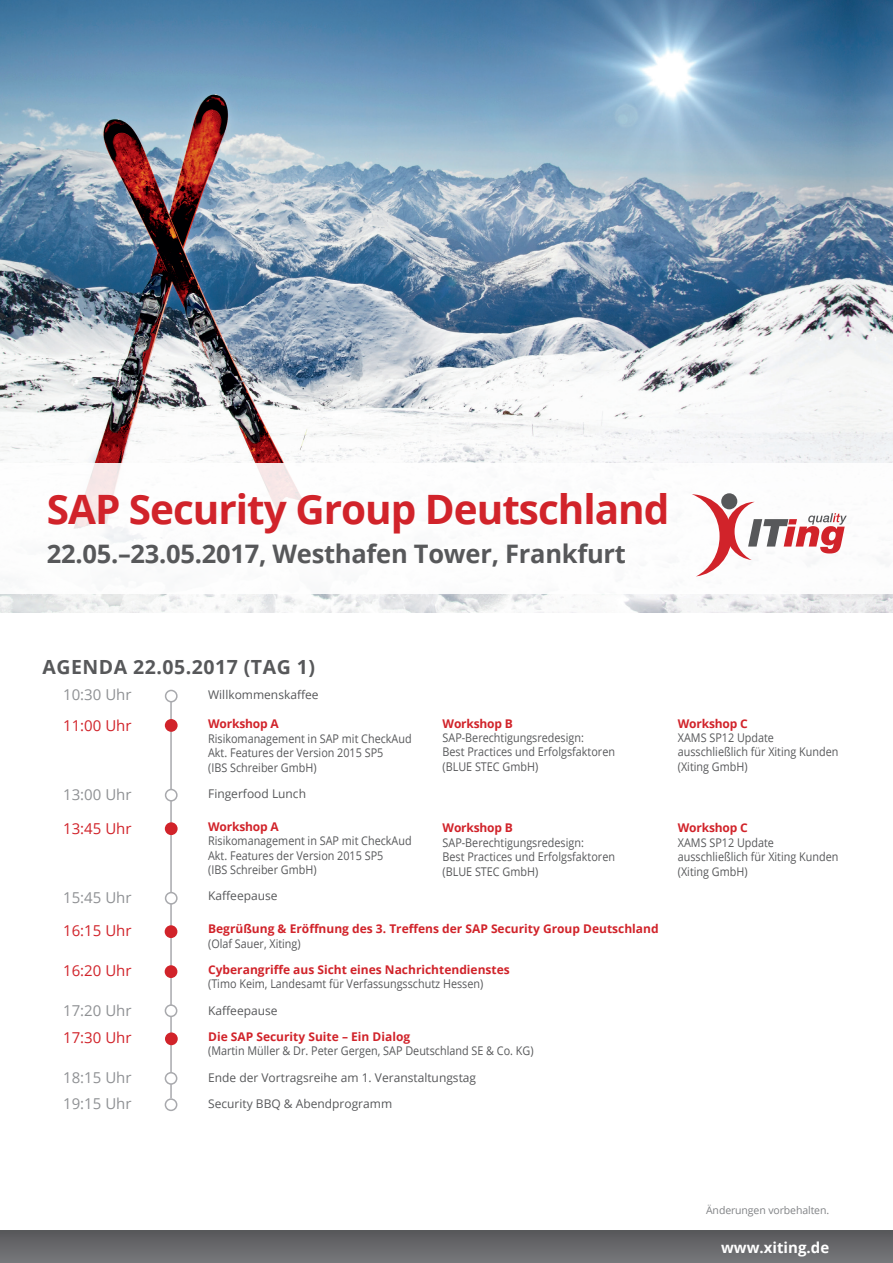
<style>
.page{position:relative;width:893px;height:1263px;background:#fff}
.page>*{position:absolute;margin:0;border:0;box-sizing:border-box;transform-origin:0 0}
.t1{font:700 40.5px "Open Sans";letter-spacing:-.025em;color:#d1232a}
.t2{font:700 25.5px "Open Sans";letter-spacing:-.01em;color:#57585a}
.t3{font:700 19.5px "Open Sans";letter-spacing:.025em;color:#57585a}
.t4{font:15px "Open Sans";color:#8f9194}
.t5{font:15px "Open Sans";color:#d1232a}
.t6{font:700 15px "Open Sans";color:#fff}
.Absatzformat_1{font:12px/14.4px "Open Sans";color:#57585a;scale:.9 1}
.Absatzformat_1-2{font:700 12px "Open Sans";color:#d1232a}
.Absatzformat_1-3{font:12px "Open Sans";color:#57585a}
.t7{font:10.5px "Open Sans";letter-spacing:-.01em;color:#808285}
.s1{font-weight:700;color:#d1232a}
</style>
<div class="page">
<div style="left:0;top:1231px;width:893px;height:32px;background:linear-gradient(to bottom,#59585b,#76777a)"></div>
<img style="left:0;top:0;width:893px;height:613px">
<div style="left:0;top:463px;width:893px;height:131px;background:#fff"></div>
<svg style="left:692px;top:494px;width:155px;height:82px"></svg>
<hr style="left:170px;top:693px;width:2px;height:405px;background:#a8a9ad">
<div style="left:166px;top:690px;width:11px;height:12px;background:#fff;border-radius:50%"></div>
<div style="left:165px;top:690px;width:13px;height:12px;border:2px solid #a8a9ad;border-radius:50%"></div>
<div style="left:165px;top:719px;width:13px;height:13px;background:#d1232a;border-radius:50%"></div>
<div style="left:166px;top:789px;width:11px;height:12px;background:#fff;border-radius:50%"></div>
<div style="left:165px;top:789px;width:13px;height:12px;border:2px solid #a8a9ad;border-radius:50%"></div>
<div style="left:165px;top:822px;width:13px;height:13px;background:#d1232a;border-radius:50%"></div>
<div style="left:166px;top:892px;width:11px;height:12px;background:#fff;border-radius:50%"></div>
<div style="left:165px;top:892px;width:13px;height:13px;border:2px solid #a8a9ad;border-radius:50%"></div>
<div style="left:165px;top:1005px;width:12px;height:11px;background:#fff;border-radius:50%"></div>
<div style="left:165px;top:1004px;width:12px;height:13px;border:2px solid #a8a9ad;border-radius:50%"></div>
<div style="left:165px;top:1073px;width:12px;height:11px;background:#fff;border-radius:50%"></div>
<div style="left:165px;top:1072px;width:12px;height:13px;border:2px solid #a8a9ad;border-radius:50%"></div>
<div style="left:165px;top:965px;width:12px;height:13px;background:#d1232a;border-radius:50%"></div>
<div style="left:165px;top:1032px;width:13px;height:13px;background:#d1232a;border-radius:50%"></div>
<div style="left:165px;top:925px;width:12px;height:13px;background:#d1232a;border-radius:50%"></div>
<div style="left:165px;top:1098px;width:12px;height:13px;border:2px solid #a8a9ad;border-radius:50%"></div>
<p class="t1" style="left:47px;top:481px;width:624px">SAP Security Group Deutschland</p>
<p class="t2" style="left:47px;top:535px;width:581px">22.05.–23.05.2017, Westhafen Tower, Frankfurt</p>
<p class="t3" style="left:43px;top:653px;width:274px">AGENDA 22.05.2017 (TAG 1)</p>
<p class="t4" style="left:63px;top:684px;width:70px">10:30 Uhr</p>
<p class="Absatzformat_1-3" style="left:208px;top:686px;width:112px">Willkommenskaffee</p>
<p class="t5" style="left:63px;top:715px;width:70px">11:00 Uhr</p>
<p class="Absatzformat_1" style="left:208px;top:717px;width:228px"><span class="s1">Workshop A<br></span>Risikomanagement in SAP mit CheckAud<br>Akt. Features der Version 2015 SP5<br>(IBS Schreiber GmbH)</p>
<p class="t4" style="left:63px;top:784px;width:70px">13:00 Uhr</p>
<p class="Absatzformat_1-3" style="left:208px;top:785px;width:99px">Fingerfood Lunch</p>
<p class="Absatzformat_1" style="left:208px;top:819px;width:228px"><span class="s1">Workshop A<br></span>Risikomanagement in SAP mit CheckAud<br>Akt. Features der Version 2015 SP5<br>(IBS Schreiber GmbH)</p>
<p class="t4" style="left:63px;top:887px;width:70px">15:45 Uhr</p>
<p class="Absatzformat_1-3" style="left:208px;top:888px;width:71px">Kaffeepause</p>
<p class="t5" style="left:63px;top:920px;width:70px">16:15 Uhr</p>
<p class="Absatzformat_1-2" style="left:208px;top:920px;width:452px">Begrüßung &amp; Eröffnung des 3. Treffens der SAP Security Group Deutschland</p>
<p class="Absatzformat_1" style="left:208px;top:936px;width:104px">(Olaf Sauer, Xiting)</p>
<p class="t5" style="left:63px;top:960px;width:70px">16:20 Uhr</p>
<p class="Absatzformat_1-2" style="left:208px;top:961px;width:303px">Cyberangriffe aus Sicht eines Nachrichtendienstes</p>
<p class="Absatzformat_1" style="left:208px;top:976px;width:307px">(Timo Keim, Landesamt für Verfassungsschutz Hessen)</p>
<p class="t4" style="left:63px;top:1000px;width:70px">17:20 Uhr</p>
<p class="Absatzformat_1-3" style="left:208px;top:1002px;width:71px">Kaffeepause</p>
<p class="t5" style="left:63px;top:1027px;width:70px">17:30 Uhr</p>
<p class="Absatzformat_1-2" style="left:208px;top:1028px;width:204px">Die SAP Security Suite – Ein Dialog</p>
<p class="Absatzformat_1" style="left:208px;top:1043px;width:363px">(Martin Müller &amp; Dr. Peter Gergen, SAP Deutschland SE &amp; Co. KG)</p>
<p class="t4" style="left:63px;top:1067px;width:70px">18:15 Uhr</p>
<p class="Absatzformat_1-3" style="left:208px;top:1069px;width:269px">Ende der Vortragsreihe am 1. Veranstaltungstag</p>
<p class="t4" style="left:63px;top:1093px;width:70px">19:15 Uhr</p>
<p class="Absatzformat_1-3" style="left:208px;top:1095px;width:186px">Security BBQ &amp; Abendprogramm</p>
<p class="Absatzformat_1" style="left:443px;top:716px;width:193px"><span class="s1">Workshop B<br></span>SAP-Berechtigungsredesign:<br>Best Practices und Erfolgsfaktoren (BLUE STEC GmbH)</p>
<p class="Absatzformat_1" style="left:678px;top:716px;width:180px"><span class="s1">Workshop C<br></span>XAMS SP12 Update ausschließlich für Xiting Kunden (Xiting GmbH)</p>
<p class="t5" style="left:63px;top:818px;width:70px">13:45 Uhr</p>
<p class="Absatzformat_1" style="left:443px;top:820px;width:193px"><span class="s1">Workshop B<br></span>SAP-Berechtigungsredesign:<br>Best Practices und Erfolgsfaktoren (BLUE STEC GmbH)</p>
<p class="Absatzformat_1" style="left:678px;top:820px;width:180px"><span class="s1">Workshop C<br></span>XAMS SP12 Update ausschließlich für Xiting Kunden (Xiting GmbH)</p>
<p class="t7" style="left:706px;top:1203px;width:125px">Änderungen vorbehalten.</p>
<p class="t6" style="left:721px;top:1237px;width:110px">www.xiting.de</p>
</div>
